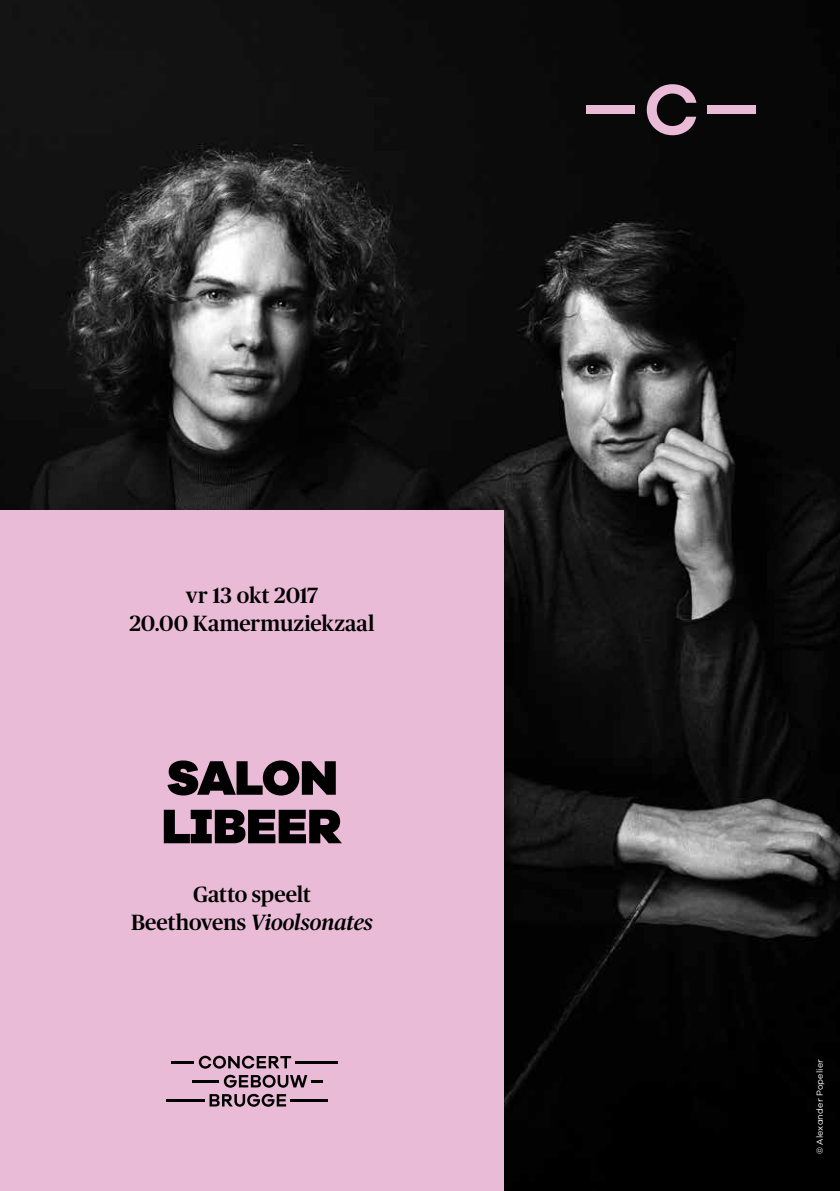
<style>
.page{position:relative;width:840px;height:1191px;background:#fff}
.page>*{position:absolute;margin:0;border:0;box-sizing:border-box;transform-origin:0 0}
.t1{font:900 50px "Galano Grotesque Alt";letter-spacing:-.01em;color:#000}
.t2{font:500 22px/28px "Publico";color:#000;text-align:center}
.t3{font:9px "Galano Grotesque";letter-spacing:.015em;color:#fff}
.s1{font-style:italic}
</style>
<div class="page">
<img style="left:0;top:0;width:839px;height:1191px">
<div style="left:0;top:510px;width:503px;height:681px;background:#eabbd7"></div>
<div style="left:585px;top:105px;width:48px;height:9px;background:#eabbd7"></div>
<div style="left:707px;top:105px;width:48px;height:9px;background:#eabbd7"></div>
<svg style="left:646px;top:84px;width:50px;height:51px"></svg>
<hr style="left:172px;top:1061px;width:22px;height:2px;background:#000">
<hr style="left:295px;top:1061px;width:42px;height:2px;background:#000">
<hr style="left:192px;top:1080px;width:27px;height:2px;background:#000">
<hr style="left:166px;top:1099px;width:39px;height:2px;background:#000">
<hr style="left:290px;top:1099px;width:37px;height:2px;background:#000">
<svg style="left:199px;top:1055px;width:92px;height:13px"></svg>
<svg style="left:209px;top:1093px;width:77px;height:13px"></svg>
<svg style="left:224px;top:1074px;width:98px;height:13px"></svg>
<p class="t2" style="left:129px;top:581px;width:247px">vr 13 okt 2017<br>20.00 Kamermuziekzaal</p>
<h1 class="t1" style="left:166px;top:745px;width:172px">SALON</h1>
<h1 class="t1" style="left:162px;top:793px;width:181px">LIBEER</h1>
<p class="t2" style="left:131px;top:880px;width:243px">Gatto speelt<br>Beethovens <span class="s1">Vioolsonates</span></p>
<p class="t3" style="left:814px;top:1154px;width:96px;rotate:-90deg">© Alexander Popelier</p>
</div>
